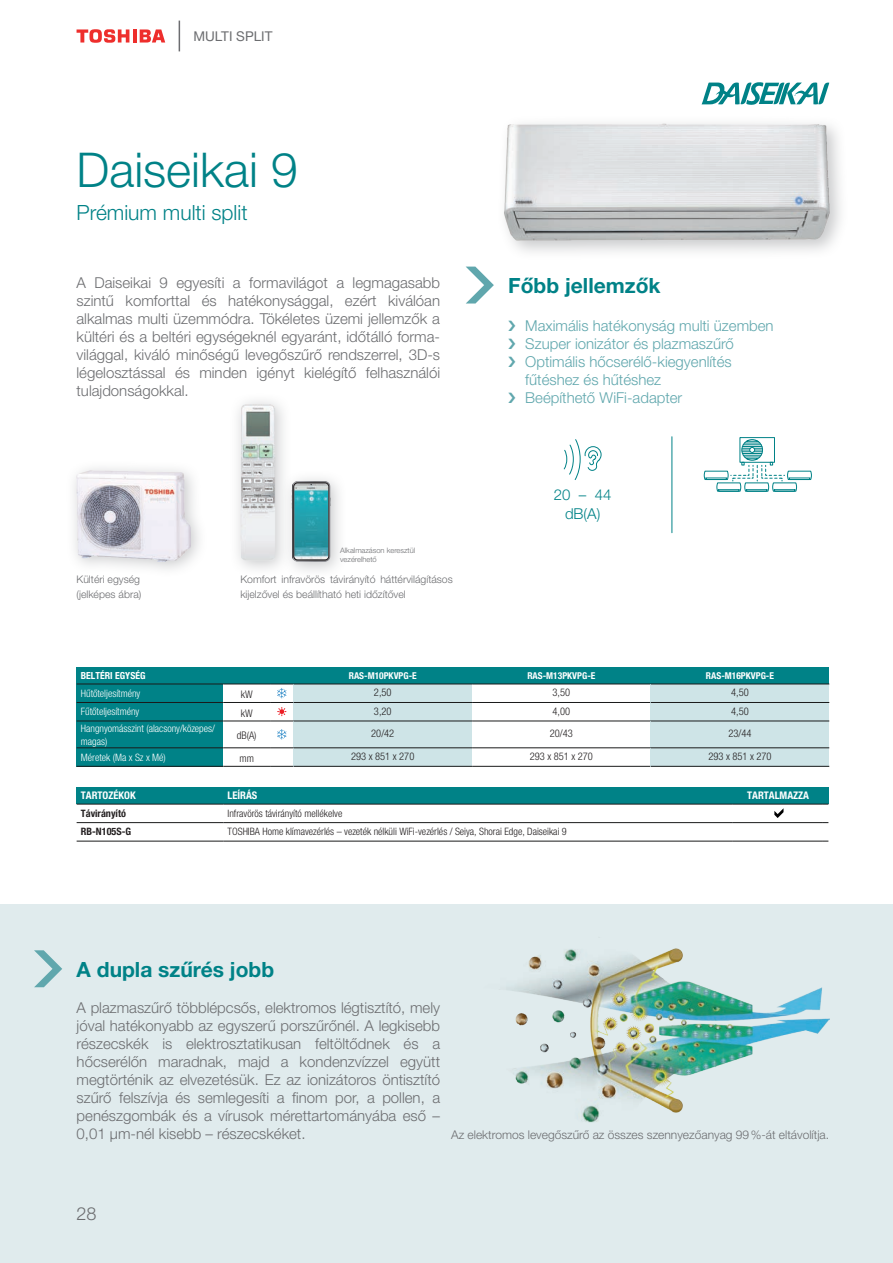
<style>
.page{position:relative;width:893px;height:1263px;background:#fff}
.page>*{position:absolute;margin:0;border:0;box-sizing:border-box;transform-origin:0 0}
.t1{font:300 48px "Helvetica Neue LT Pro";color:#008287}
.t2{font:700 21px "Helvetica Neue LT Pro";color:#008287}
.t3{font:300 21px "Helvetica Neue LT Pro";color:#008287}
.t4{font:300 18px "Helvetica Neue LT Pro";color:#6c6d70}
.t5{font:300 15px/18px "Helvetica Neue LT Pro";color:#6c6d70;text-align:justify}
.t6{font:300 15px/18px "Helvetica Neue LT Pro";color:#60a7ad}
.t7{font:300 15px/19.5px "Helvetica Neue LT Pro";color:#008287;text-align:center}
.t8{font:13.5px "Helvetica Neue LT Pro";color:#6c6d70}
.t9{font:300 12px "Helvetica Neue LT Pro";color:#6c6d70}
.t10{font:300 10.5px/15px "Helvetica Neue LT Pro";color:#6c6d70}
.t11{font:300 condensed 10.5px "Helvetica Neue LT Pro";color:#231f20}
.t12{font:700 condensed 10.5px "Helvetica Neue LT Pro";color:#fff}
.t13{font:300 condensed 10.2px "Helvetica Neue LT Pro";color:#231f20}
.t14{font:300 condensed 10.2px/12.1px "Helvetica Neue LT Pro";color:#fff}
.t15{font:700 condensed 10.2px "Helvetica Neue LT Pro";color:#231f20}
.t16{font:700 condensed 9.75px "Helvetica Neue LT Pro";color:#fff}
.t17{font:700 condensed 9.45px "Helvetica Neue LT Pro";color:#fff}
.t18{font:300 7.5px/9px "Helvetica Neue LT Pro";color:#6c6d70}
</style>
<div class="page">
<hr style="left:133px;top:29px;width:3px;height:14px;background:#ee2e2c">
<svg style="left:140px;top:29px;width:25px;height:14px"></svg>
<svg style="left:77px;top:29px;width:52px;height:14px"></svg>
<div style="left:0;top:904px;width:893px;height:359px;background:#e0ebed"></div>
<hr style="left:179px;top:21px;width:1px;height:30px;background:#6c6d70">
<svg style="left:466px;top:267px;width:28px;height:36px"></svg>
<div style="left:497px;top:116px;width:352px;height:144px;background:#939598;opacity:.5"></div>
<img style="left:503px;top:124px;width:328px;height:119px">
<hr style="left:671px;top:437px;width:1px;height:96px;background:#008287">
<div style="left:66px;top:460px;width:141px;height:119px;background:#939598;opacity:.5"></div>
<img style="left:76px;top:469px;width:115px;height:93px">
<div style="left:230px;top:393px;width:62px;height:184px;background:#939598;opacity:.5"></div>
<img style="left:240px;top:403px;width:35px;height:159px">
<svg style="left:701px;top:82px;width:128px;height:23px"></svg>
<div style="left:281px;top:470px;width:66px;height:109px;background:#939598;opacity:.5"></div>
<svg style="left:292px;top:481px;width:39px;height:81px;background:#499da6"></svg>
<svg style="left:563px;top:439px;width:39px;height:41px"></svg>
<svg style="left:704px;top:437px;width:108px;height:55px"></svg>
<svg style="left:34px;top:950px;width:28px;height:37px"></svg>
<img style="left:507px;top:948px;width:322px;height:175px">
<div style="left:77px;top:668px;width:146px;height:16px;background:#008287"></div>
<div style="left:223px;top:668px;width:47px;height:16px;background:#008287"></div>
<div style="left:270px;top:668px;width:23px;height:16px;background:#008287"></div>
<div style="left:293px;top:668px;width:179px;height:16px;background:#008287"></div>
<div style="left:472px;top:668px;width:179px;height:16px;background:#008287"></div>
<div style="left:651px;top:668px;width:178px;height:16px;background:#008287"></div>
<div style="left:77px;top:684px;width:146px;height:18px;background:#008287"></div>
<hr style="left:77px;top:684px;width:146px;height:1px;background:#1a1b1b">
<hr style="left:223px;top:684px;width:47px;height:1px;background:#1a1b1b">
<div style="left:293px;top:684px;width:179px;height:18px;background:#cee4e7"></div>
<hr style="left:293px;top:684px;width:179px;height:1px;background:#1a1b1b">
<hr style="left:472px;top:684px;width:179px;height:1px;background:#1a1b1b">
<div style="left:651px;top:684px;width:178px;height:18px;background:#cee4e7"></div>
<hr style="left:651px;top:684px;width:178px;height:1px;background:#1a1b1b">
<div style="left:77px;top:702px;width:146px;height:19px;background:#008287"></div>
<hr style="left:77px;top:702px;width:146px;height:1px;background:#1a1b1b">
<hr style="left:223px;top:702px;width:47px;height:1px;background:#1a1b1b">
<div style="left:293px;top:702px;width:179px;height:19px;background:#cee4e7"></div>
<hr style="left:293px;top:702px;width:179px;height:1px;background:#1a1b1b">
<hr style="left:472px;top:702px;width:179px;height:1px;background:#1a1b1b">
<div style="left:651px;top:702px;width:178px;height:19px;background:#cee4e7"></div>
<hr style="left:651px;top:702px;width:178px;height:1px;background:#1a1b1b">
<div style="left:77px;top:721px;width:146px;height:27px;background:#008287"></div>
<hr style="left:77px;top:721px;width:146px;height:1px;background:#1a1b1b">
<hr style="left:223px;top:721px;width:47px;height:1px;background:#1a1b1b">
<svg style="left:270px;top:684px;width:23px;height:38px"></svg>
<svg style="left:277px;top:729px;width:9px;height:10px"></svg>
<div style="left:293px;top:721px;width:179px;height:27px;background:#cee4e7"></div>
<hr style="left:293px;top:721px;width:179px;height:1px;background:#1a1b1b">
<hr style="left:472px;top:721px;width:179px;height:1px;background:#1a1b1b">
<div style="left:651px;top:721px;width:178px;height:27px;background:#cee4e7"></div>
<hr style="left:651px;top:721px;width:178px;height:1px;background:#1a1b1b">
<div style="left:77px;top:748px;width:146px;height:18px;background:#008287"></div>
<hr style="left:77px;top:747px;width:146px;height:1px;background:#1a1b1b">
<hr style="left:77px;top:766px;width:146px;height:1px;background:#1a1b1b">
<hr style="left:223px;top:747px;width:47px;height:1px;background:#1a1b1b">
<hr style="left:223px;top:766px;width:47px;height:1px;background:#1a1b1b">
<svg style="left:270px;top:747px;width:23px;height:1px"></svg>
<svg style="left:270px;top:766px;width:23px;height:1px"></svg>
<div style="left:293px;top:748px;width:179px;height:18px;background:#cee4e7"></div>
<hr style="left:293px;top:747px;width:179px;height:1px;background:#1a1b1b">
<hr style="left:293px;top:766px;width:179px;height:1px;background:#1a1b1b">
<hr style="left:472px;top:747px;width:179px;height:1px;background:#1a1b1b">
<hr style="left:472px;top:766px;width:179px;height:1px;background:#1a1b1b">
<div style="left:651px;top:748px;width:178px;height:18px;background:#cee4e7"></div>
<hr style="left:651px;top:747px;width:178px;height:1px;background:#1a1b1b">
<hr style="left:651px;top:766px;width:178px;height:1px;background:#1a1b1b">
<div style="left:77px;top:787px;width:146px;height:17px;background:#008287"></div>
<div style="left:223px;top:787px;width:509px;height:17px;background:#008287"></div>
<div style="left:732px;top:787px;width:90px;height:17px;background:#008287"></div>
<div style="left:822px;top:787px;width:6px;height:17px;background:#008287"></div>
<hr style="left:77px;top:804px;width:146px;height:1px;background:#1a1b1b">
<hr style="left:223px;top:804px;width:509px;height:1px;background:#1a1b1b">
<hr style="left:732px;top:804px;width:90px;height:1px;background:#1a1b1b">
<svg style="left:774px;top:809px;width:9px;height:9px"></svg>
<hr style="left:77px;top:822px;width:146px;height:1px;background:#1a1b1b">
<hr style="left:77px;top:841px;width:146px;height:1px;background:#1a1b1b">
<hr style="left:223px;top:822px;width:509px;height:1px;background:#1a1b1b">
<hr style="left:223px;top:841px;width:509px;height:1px;background:#1a1b1b">
<hr style="left:732px;top:822px;width:90px;height:1px;background:#1a1b1b">
<hr style="left:732px;top:841px;width:90px;height:1px;background:#1a1b1b">
<p class="t8" style="left:193px;top:28px;width:81px">MULTI SPLIT</p>
<h1 class="t1" style="left:77px;top:141px;width:223px">Daiseikai 9</h1>
<h2 class="t3" style="left:77px;top:200px;width:173px">Prémium multi split</h2>
<p class="t5" style="left:77px;top:274px;width:365px">A Daiseikai 9 egyesíti a formavilágot a legmagasabb szintű komforttal és hatékonysággal, ezért kiválóan alkalmas multi üzemmódra. Tökéletes üzemi jellemzők a kültéri és a beltéri egységeknél egyaránt, időtálló forma&shy;világgal, kiváló minőségű levegőszűrő rendszerrel, 3D-s légelosztással és minden igényt kielégítő felhasználói tulajdonságokkal.</p>
<p class="t10" style="left:77px;top:572px;width:66px">Kültéri egység (jelképes ábra)</p>
<p class="t18" style="left:340px;top:545px;width:77px">Alkalmazáson keresztül vezérelhető</p>
<p class="t10" style="left:240px;top:572px;width:214px">Komfort infravörös távirányító háttérvilágításos kijelzővel és beállítható heti időzítővel</p>
<h2 class="t2" style="left:508px;top:272px;width:154px">Főbb jellemzők</h2>
<p class="t6" style="left:525px;top:317px;width:250px">Maximális hatékonyság multi üzemben<br>Szuper ionizátor és plazmaszűrő<br>Optimális hőcserélő-kiegyenlítés fűtéshez és hűtéshez<br>Beépíthető WiFi-adapter</p>
<p class="t7" style="left:554px;top:484px;width:59px">20 – 44 dB(A)</p>
<p class="t16" style="left:81px;top:670px;width:66px">BELTÉRI EGYSÉG</p>
<p class="t17" style="left:349px;top:670px;width:70px">RAS-M10PKVPG-E</p>
<p class="t17" style="left:527px;top:670px;width:70px">RAS-M13PKVPG-E</p>
<p class="t17" style="left:706px;top:670px;width:70px">RAS-M16PKVPG-E</p>
<p class="t14" style="left:81px;top:687px;width:61px">Hűtőteljesítmény</p>
<p class="t11" style="left:241px;top:688px;width:13px">kW</p>
<p class="t11" style="left:374px;top:686px;width:19px">2,50</p>
<p class="t11" style="left:553px;top:686px;width:19px">3,50</p>
<p class="t11" style="left:731px;top:686px;width:19px">4,50</p>
<p class="t14" style="left:81px;top:705px;width:60px">Fűtőteljesítmény</p>
<p class="t11" style="left:241px;top:707px;width:13px">kW</p>
<p class="t11" style="left:374px;top:705px;width:19px">3,20</p>
<p class="t11" style="left:553px;top:705px;width:19px">4,00</p>
<p class="t11" style="left:731px;top:705px;width:19px">4,50</p>
<p class="t14" style="left:81px;top:723px;width:136px">Hangnyomásszint (alacsony/közepes/ magas)</p>
<p class="t11" style="left:237px;top:729px;width:21px">dB(A)</p>
<p class="t11" style="left:371px;top:727px;width:25px">20/42</p>
<p class="t11" style="left:550px;top:727px;width:25px">20/43</p>
<p class="t11" style="left:728px;top:727px;width:25px">23/44</p>
<p class="t14" style="left:81px;top:751px;width:86px">Méretek (Ma x Sz x Mé)</p>
<p class="t11" style="left:239px;top:752px;width:16px">mm</p>
<p class="t11" style="left:351px;top:750px;width:65px">293 x 851 x 270</p>
<p class="t11" style="left:530px;top:750px;width:65px">293 x 851 x 270</p>
<p class="t11" style="left:708px;top:750px;width:65px">293 x 851 x 270</p>
<p class="t12" style="left:81px;top:789px;width:56px">TARTOZÉKOK</p>
<p class="t12" style="left:228px;top:789px;width:31px">LEÍRÁS</p>
<p class="t12" style="left:747px;top:789px;width:64px">TARTALMAZZA</p>
<p class="t15" style="left:81px;top:807px;width:47px">Távirányító</p>
<p class="t13" style="left:228px;top:807px;width:116px">Infravörös távirányító mellékelve</p>
<p class="t15" style="left:81px;top:825px;width:52px">RB-N105S-G</p>
<p class="t13" style="left:228px;top:826px;width:341px">TOSHIBA Home klímavezérlés – vezeték nélküli WiFi-vezérlés / Seiya, Shorai Edge, Daiseikai 9</p>
<h2 class="t2" style="left:77px;top:956px;width:199px">A dupla szűrés jobb</h2>
<p class="t5" style="left:77px;top:998px;width:365px">A plazmaszűrő többlépcsős, elektromos légtisztító, mely jóval hatékonyabb az egyszerű porszűrőnél. A legkisebb részecskék is elektrosztatikusan feltöltődnek és a hőcserélőn maradnak, majd a kondenzvízzel együtt megtörténik az elvezetésük. Ez az ionizátoros öntisztító szűrő felszívja és semlegesíti a finom por, a pollen, a penészgombák és a vírusok mérettartományába eső – 0,01 μm-nél kisebb – részecskéket.</p>
<p class="t9" style="left:451px;top:1127px;width:380px">Az elektromos levegőszűrő az összes szennyezőanyag 99%-át eltávolítja.</p>
<p class="t4" style="left:77px;top:1202px;width:22px">28</p>
</div>
